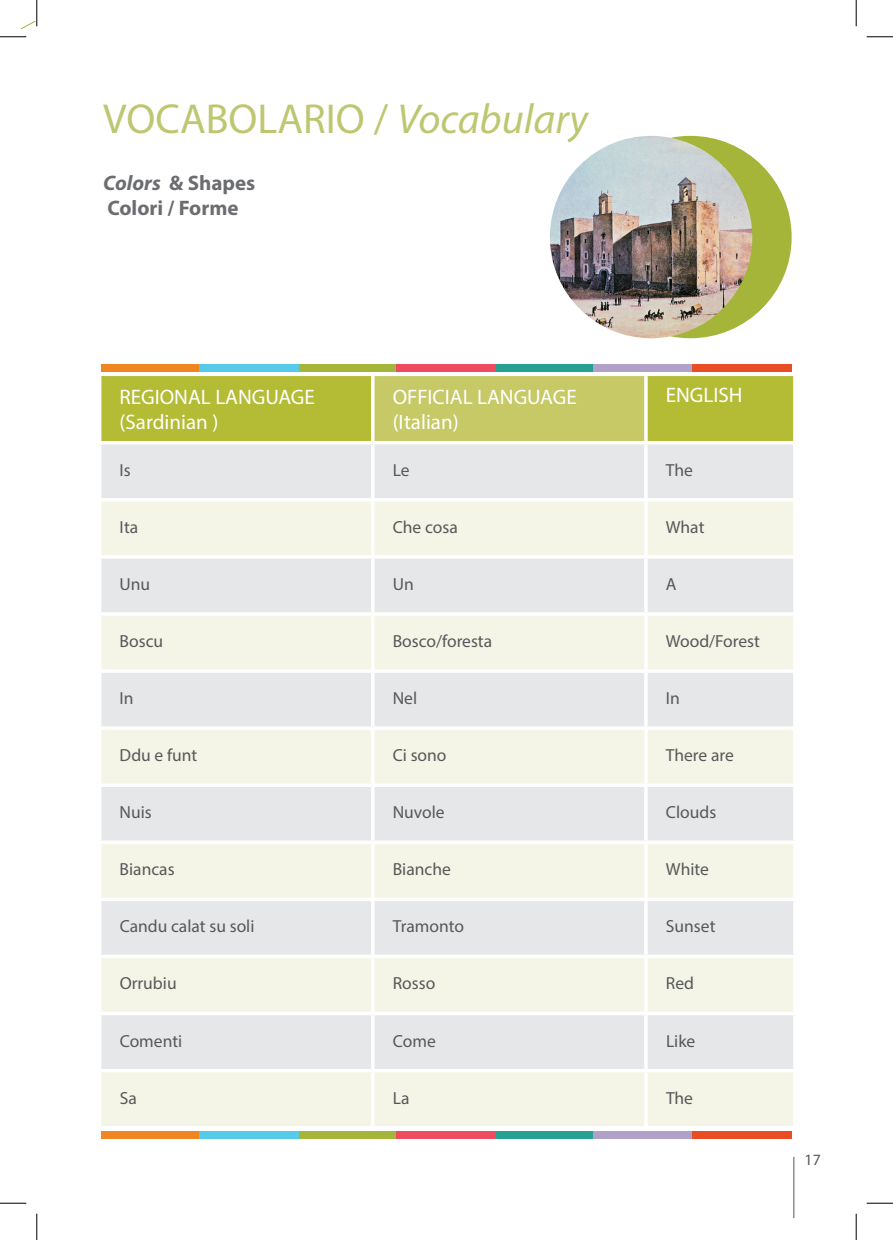
<style>
.page{position:relative;width:893px;height:1240px;background:#fff}
.page>*{position:absolute;margin:0;border:0;box-sizing:border-box;transform-origin:0 0}
.t1{font:42px "Myriad Pro";color:#bec770}
.t2{font:21px/25.2px "Myriad Pro";color:#fff}
.t3{font:700 21px/25.2px "Myriad Pro";color:#6c6d70}
.t4{font:17.5px "Myriad Pro";color:#57585a}
.t5{font:15.75px "Myriad Pro";color:#57585a}
.s1{font-style:italic}
</style>
<div class="page">
<hr style="left:793px;top:1156px;width:1px;height:61px;background:#57585a">
<div style="left:101px;top:376px;width:691px;height:65px;background:#b4bb34"></div>
<div style="left:372px;top:374px;width:273px;height:68px;background:#c6c966"></div>
<div style="left:101px;top:444px;width:691px;height:54px;background:#e6e7e9"></div>
<svg style="left:101px;top:501px;width:691px;height:624px;background:#edeee7"></svg>
<hr style="left:372px;top:372px;width:273px;height:4px;background:#fff">
<hr style="left:371px;top:376px;width:3px;height:65px;background:#fff">
<svg style="left:644px;top:376px;width:3px;height:65px"></svg>
<svg style="left:792px;top:376px;width:3px;height:65px"></svg>
<hr style="left:372px;top:441px;width:273px;height:3px;background:#fff">
<svg style="left:792px;top:444px;width:1px;height:54px"></svg>
<hr style="left:371px;top:558px;width:3px;height:54px;background:#fff">
<svg style="left:643px;top:558px;width:4px;height:54px"></svg>
<svg style="left:792px;top:559px;width:1px;height:53px"></svg>
<hr style="left:371px;top:672px;width:3px;height:54px;background:#fff">
<svg style="left:643px;top:672px;width:4px;height:54px"></svg>
<svg style="left:792px;top:673px;width:1px;height:53px"></svg>
<hr style="left:371px;top:1015px;width:3px;height:53px;background:#fff">
<svg style="left:643px;top:1015px;width:4px;height:53px"></svg>
<svg style="left:792px;top:1015px;width:1px;height:53px"></svg>
<hr style="left:371px;top:501px;width:3px;height:54px;background:#fff">
<svg style="left:643px;top:501px;width:4px;height:54px"></svg>
<svg style="left:792px;top:501px;width:1px;height:54px"></svg>
<hr style="left:98px;top:555px;width:274px;height:3px;background:#fff">
<hr style="left:372px;top:555px;width:273px;height:3px;background:#fff">
<hr style="left:645px;top:555px;width:151px;height:3px;background:#fff">
<hr style="left:98px;top:612px;width:274px;height:3px;background:#fff">
<hr style="left:98px;top:669px;width:274px;height:3px;background:#fff">
<hr style="left:372px;top:612px;width:273px;height:3px;background:#fff">
<hr style="left:371px;top:615px;width:3px;height:54px;background:#fff">
<hr style="left:372px;top:669px;width:273px;height:3px;background:#fff">
<hr style="left:645px;top:612px;width:151px;height:3px;background:#fff">
<svg style="left:643px;top:615px;width:4px;height:54px"></svg>
<svg style="left:792px;top:616px;width:1px;height:53px"></svg>
<hr style="left:645px;top:669px;width:151px;height:3px;background:#fff">
<svg style="left:101px;top:1011px;width:271px;height:4px"></svg>
<hr style="left:371px;top:958px;width:3px;height:53px;background:#fff">
<svg style="left:372px;top:1011px;width:273px;height:4px"></svg>
<svg style="left:643px;top:958px;width:4px;height:53px"></svg>
<svg style="left:792px;top:958px;width:1px;height:53px"></svg>
<svg style="left:645px;top:1011px;width:148px;height:4px"></svg>
<svg style="left:101px;top:1068px;width:271px;height:4px"></svg>
<svg style="left:101px;top:1125px;width:270px;height:1px"></svg>
<svg style="left:372px;top:1068px;width:273px;height:4px"></svg>
<hr style="left:371px;top:1072px;width:3px;height:53px;background:#fff">
<svg style="left:374px;top:1125px;width:270px;height:1px"></svg>
<svg style="left:645px;top:1068px;width:148px;height:4px"></svg>
<svg style="left:643px;top:1072px;width:4px;height:53px"></svg>
<svg style="left:792px;top:1072px;width:1px;height:53px"></svg>
<svg style="left:648px;top:1125px;width:145px;height:1px"></svg>
<hr style="left:371px;top:444px;width:3px;height:54px;background:#fff">
<svg style="left:643px;top:444px;width:4px;height:54px"></svg>
<hr style="left:98px;top:726px;width:274px;height:3px;background:#fff">
<hr style="left:372px;top:726px;width:273px;height:3px;background:#fff">
<hr style="left:371px;top:729px;width:3px;height:54px;background:#fff">
<hr style="left:645px;top:726px;width:151px;height:3px;background:#fff">
<svg style="left:643px;top:729px;width:4px;height:54px"></svg>
<svg style="left:792px;top:730px;width:1px;height:53px"></svg>
<hr style="left:98px;top:783px;width:274px;height:4px;background:#fff">
<hr style="left:372px;top:783px;width:273px;height:4px;background:#fff">
<hr style="left:371px;top:787px;width:3px;height:53px;background:#fff">
<hr style="left:645px;top:783px;width:151px;height:4px;background:#fff">
<svg style="left:643px;top:787px;width:4px;height:53px"></svg>
<svg style="left:792px;top:787px;width:1px;height:53px"></svg>
<svg style="left:101px;top:840px;width:271px;height:4px"></svg>
<svg style="left:372px;top:840px;width:273px;height:4px"></svg>
<hr style="left:371px;top:844px;width:3px;height:53px;background:#fff">
<svg style="left:645px;top:840px;width:148px;height:4px"></svg>
<svg style="left:643px;top:844px;width:4px;height:53px"></svg>
<svg style="left:792px;top:844px;width:1px;height:53px"></svg>
<svg style="left:101px;top:897px;width:271px;height:4px"></svg>
<svg style="left:101px;top:954px;width:271px;height:4px"></svg>
<svg style="left:372px;top:897px;width:273px;height:4px"></svg>
<hr style="left:371px;top:901px;width:3px;height:53px;background:#fff">
<svg style="left:372px;top:954px;width:273px;height:4px"></svg>
<svg style="left:645px;top:897px;width:148px;height:4px"></svg>
<svg style="left:643px;top:901px;width:4px;height:53px"></svg>
<svg style="left:792px;top:901px;width:1px;height:53px"></svg>
<svg style="left:645px;top:954px;width:148px;height:4px"></svg>
<div style="left:588px;top:136px;width:203px;height:202px;background:#a4b539;border-radius:50%"></div>
<img style="left:549px;top:136px;width:203px;height:202px;border-radius:101px">
<div style="left:101px;top:1131px;width:99px;height:7px;background:#ef8621"></div>
<div style="left:297px;top:1131px;width:100px;height:7px;background:#a4b539"></div>
<div style="left:495px;top:1131px;width:99px;height:7px;background:#27a191"></div>
<div style="left:199px;top:1131px;width:99px;height:7px;background:#55cae9"></div>
<div style="left:396px;top:1131px;width:99px;height:7px;background:#ef4b60"></div>
<div style="left:593px;top:1131px;width:99px;height:7px;background:#b1a0c7"></div>
<div style="left:692px;top:1131px;width:99px;height:7px;background:#e84d24"></div>
<div style="left:101px;top:364px;width:99px;height:7px;background:#ef8621"></div>
<div style="left:297px;top:364px;width:100px;height:7px;background:#a4b539"></div>
<div style="left:495px;top:364px;width:99px;height:7px;background:#27a191"></div>
<div style="left:199px;top:364px;width:99px;height:7px;background:#55cae9"></div>
<div style="left:396px;top:364px;width:99px;height:7px;background:#ef4b60"></div>
<div style="left:593px;top:364px;width:99px;height:7px;background:#b1a0c7"></div>
<div style="left:692px;top:364px;width:99px;height:7px;background:#e84d24"></div>
<svg style="left:866px;top:36px;width:26px;height:1px"></svg>
<svg style="left:0;top:1202px;width:26px;height:1px"></svg>
<svg style="left:866px;top:1202px;width:26px;height:1px"></svg>
<svg style="left:0;top:0;width:38px;height:38px"></svg>
<svg style="left:36px;top:1213px;width:1px;height:26px"></svg>
<svg style="left:855px;top:0;width:1px;height:26px"></svg>
<svg style="left:855px;top:1213px;width:1px;height:26px"></svg>
<h1 class="t1" style="left:103px;top:93px;width:486px">VOCABOLARIO / <span class="s1">Vocabulary</span></h1>
<p class="t3" style="left:103px;top:169px;width:154px"><span class="s1">Colors</span> &amp; Shapes<br>Colori / Forme</p>
<p class="t2" style="left:119px;top:384px;width:197px">REGIONAL LANGUAGE (Sardinian )</p>
<p class="t2" style="left:392px;top:384px;width:185px">OFFICIAL LANGUAGE (Italian)</p>
<p class="t2" style="left:665px;top:382px;width:78px">ENGLISH</p>
<p class="t4" style="left:119px;top:459px;width:13px">Is</p>
<p class="t4" style="left:392px;top:459px;width:18px">Le</p>
<p class="t4" style="left:665px;top:459px;width:29px">The</p>
<p class="t4" style="left:119px;top:516px;width:20px">Ita</p>
<p class="t4" style="left:392px;top:516px;width:67px">Che cosa</p>
<p class="t4" style="left:665px;top:516px;width:40px">What</p>
<p class="t4" style="left:119px;top:573px;width:32px">Unu</p>
<p class="t4" style="left:392px;top:573px;width:23px">Un</p>
<p class="t4" style="left:665px;top:573px;width:12px">A</p>
<p class="t4" style="left:119px;top:630px;width:45px">Boscu</p>
<p class="t4" style="left:392px;top:630px;width:101px">Bosco/foresta</p>
<p class="t4" style="left:665px;top:630px;width:95px">Wood/Forest</p>
<p class="t4" style="left:119px;top:687px;width:16px">In</p>
<p class="t4" style="left:392px;top:687px;width:26px">Nel</p>
<p class="t4" style="left:665px;top:687px;width:16px">In</p>
<p class="t4" style="left:119px;top:744px;width:79px">Ddu e funt</p>
<p class="t4" style="left:392px;top:744px;width:55px">Ci sono</p>
<p class="t4" style="left:665px;top:744px;width:69px">There are</p>
<p class="t4" style="left:120px;top:801px;width:34px">Nuis</p>
<p class="t4" style="left:392px;top:801px;width:53px">Nuvole</p>
<p class="t4" style="left:665px;top:801px;width:52px">Clouds</p>
<p class="t4" style="left:120px;top:858px;width:56px">Biancas</p>
<p class="t4" style="left:392px;top:858px;width:60px">Bianche</p>
<p class="t4" style="left:665px;top:858px;width:44px">White</p>
<p class="t4" style="left:120px;top:915px;width:136px">Candu calat su soli</p>
<p class="t4" style="left:392px;top:915px;width:73px">Tramonto</p>
<p class="t4" style="left:665px;top:915px;width:51px">Sunset</p>
<p class="t4" style="left:120px;top:972px;width:58px">Orrubiu</p>
<p class="t4" style="left:392px;top:972px;width:44px">Rosso</p>
<p class="t4" style="left:665px;top:972px;width:30px">Red</p>
<p class="t4" style="left:120px;top:1029px;width:64px">Comenti</p>
<p class="t4" style="left:392px;top:1029px;width:44px">Come</p>
<p class="t4" style="left:665px;top:1029px;width:31px">Like</p>
<p class="t4" style="left:120px;top:1086px;width:19px">Sa</p>
<p class="t4" style="left:392px;top:1086px;width:18px">La</p>
<p class="t4" style="left:665px;top:1086px;width:29px">The</p>
<p class="t5" style="left:804px;top:1150px;width:18px">17</p>
</div>
